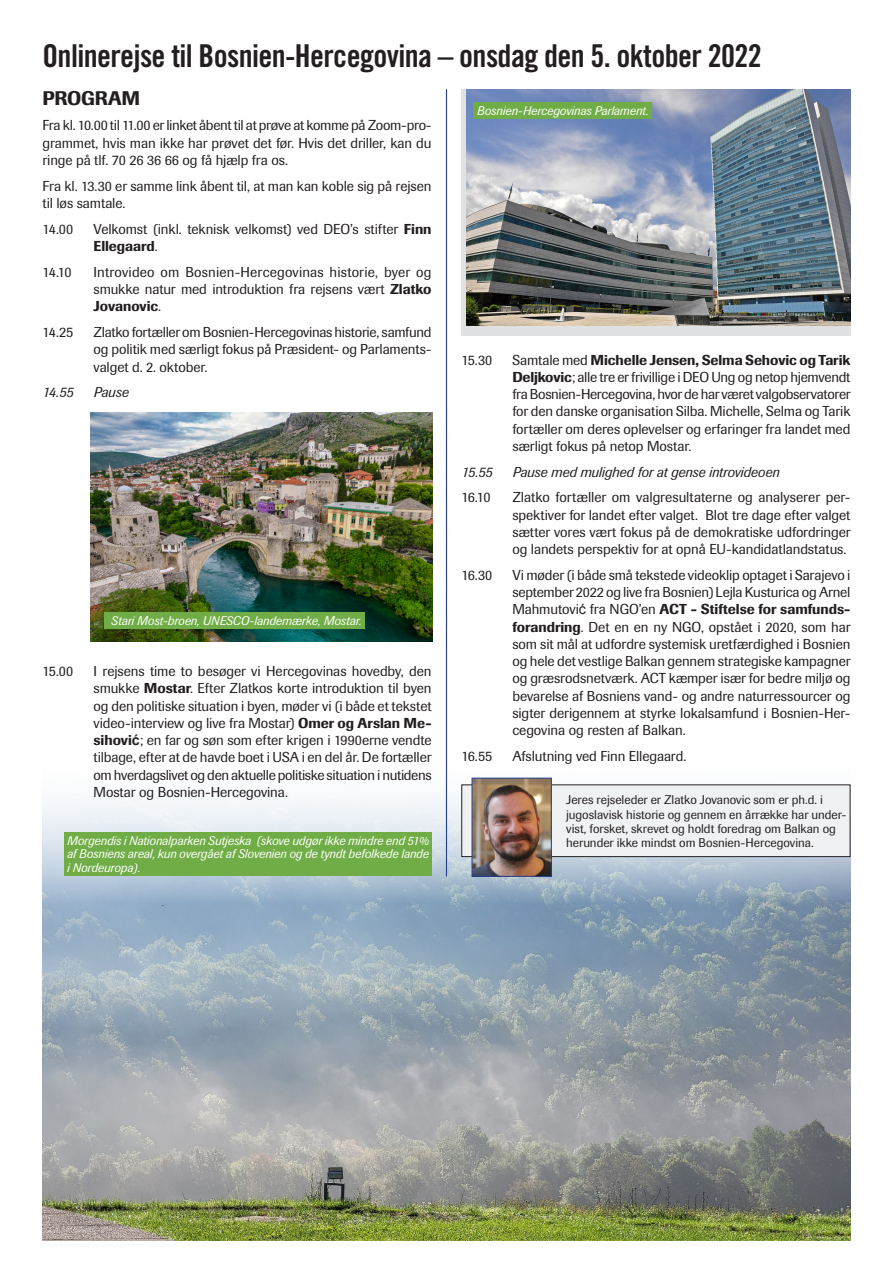
<style>
.page{position:relative;width:893px;height:1263px;background:#fff}
.page>*{position:absolute;margin:0;border:0;box-sizing:border-box;transform-origin:0 0}
.rubrik_20{font:31.5px "Trade Gothic Bold Cond Twenty";letter-spacing:-.02em;color:#231f20}
.brød_u{font:500 19.5px "Imago";letter-spacing:-.01em;color:#231f20}
.brød_tabulator{font:14.25px/17.2px "Imago";letter-spacing:-.01em;color:#231f20;text-align:justify}
.brød_u-2{font:14.25px/17.2px "Imago";letter-spacing:-.01em;color:#231f20;text-align:justify}
.brød_tabulator-2{font:italic 14.25px "Imago";letter-spacing:-.005em;color:#231f20}
.brød_u-3{font:italic 12.45px/13.5px "Imago";color:#fff;text-align:justify}
.brød_u-4{font:12.45px/14.2px "Imago";color:#231f20}
.s1{font-weight:500}
.s2{font-family:"Arial";font-weight:700}
.s3{font-family:"Arial"}
</style>
<div class="page">
<img style="left:43px;top:755px;width:807px;height:485px">
<img style="left:91px;top:412px;width:342px;height:229px">
<hr style="left:446px;top:89px;width:1px;height:787px;background:#253f8e">
<div style="left:104px;top:612px;width:261px;height:16px;background:#70ad46"></div>
<div style="left:462px;top:785px;width:388px;height:72px;background:#f0f1f2"></div>
<div style="left:461px;top:784px;width:389px;height:73px;border:1px solid #231f20"></div>
<img style="left:474px;top:780px;width:75px;height:94px">
<div style="left:472px;top:778px;width:79px;height:98px;border:1px solid #253f8e"></div>
<div style="left:64px;top:832px;width:368px;height:44px;background:#70ad46"></div>
<div style="left:461px;top:89px;width:389px;height:247px;background:#e0e1e3"></div>
<img style="left:466px;top:89px;width:384px;height:236px">
<div style="left:473px;top:102px;width:179px;height:16px;background:#70ad46"></div>
<p class="rubrik_20" style="left:43px;top:36px;width:721px">Onlinerejse til Bosnien-Hercegovina – onsdag den 5. oktober 2022</p>
<p class="brød_u" style="left:43px;top:86px;width:99px">PROGRAM</p>
<p class="brød_u-2" style="left:43px;top:117px;width:391px">Fra kl. 10.00 til 11.00 er linket åbent til at prøve at komme på Zoom-pro&shy;grammet, hvis man ikke har prøvet det før. Hvis det driller, kan du ringe på tlf. 70 26 36 66 og få hjælp fra os.</p>
<p class="brød_u-2" style="left:43px;top:177px;width:390px">Fra kl. 13.30 er samme link åbent til, at man kan koble sig på rejsen til løs samtale.</p>
<p class="brød_tabulator" style="left:43px;top:220px;width:32px">14.00</p>
<p class="brød_tabulator" style="left:94px;top:220px;width:340px">Velkomst (inkl. teknisk velkomst) ved DEO’s stifter <span class="s1">Finn<br>Ellegaard</span>.</p>
<p class="brød_tabulator" style="left:43px;top:263px;width:30px">14.10</p>
<p class="brød_tabulator" style="left:94px;top:263px;width:340px">Introvideo om Bosnien-Hercegovinas historie, byer og smukke natur med introduktion fra rejsens vært <span class="s1">Zlatko Jovanovic</span>.</p>
<p class="brød_tabulator" style="left:43px;top:323px;width:32px">14.25</p>
<p class="brød_tabulator" style="left:94px;top:323px;width:340px">Zlatko fortæller om Bosnien-Hercegovinas historie, samfund og politik med særligt fokus på Præsident- og Parlaments&shy;valget d. 2. oktober.</p>
<p class="brød_tabulator-2" style="left:43px;top:384px;width:32px">14.55</p>
<p class="brød_tabulator-2" style="left:94px;top:384px;width:36px">Pause</p>
<p class="brød_u-3" style="left:111px;top:614px;width:252px">Stari Most-broen, UNESCO-landemærke, Mostar.</p>
<p class="brød_tabulator" style="left:43px;top:663px;width:32px">15.00</p>
<p class="brød_tabulator" style="left:94px;top:663px;width:340px">I rejsens time to besøger vi Hercegovinas hovedby, den smukke <span class="s1">Mostar</span>. Efter Zlatkos korte introduktion til byen og den politiske situation i byen, møder vi (i både et tekstet video-interview og live fra Mostar) <span class="s1">Omer og Arslan Me&shy;sihovi</span><span class="s2">ć</span>; en far og søn som efter krigen i 1990erne vendte tilbage, efter at de havde boet i USA i en del år. De fortæller om hverdagslivet og den aktuelle politiske situation i nutidens Mostar og Bosnien-Hercegovina.</p>
<p class="brød_u-3" style="left:67px;top:834px;width:363px">Morgendis i Nationalparken Sutjeska (skove udgør ikke mindre end 51% af Bosniens areal, kun overgået af Slovenien og de tyndt befolkede lande i Nordeuropa).</p>
<p class="brød_u-3" style="left:477px;top:104px;width:173px">Bosnien-Hercegovinas Parlament.</p>
<p class="brød_tabulator" style="left:461px;top:351px;width:32px">15.30</p>
<p class="brød_tabulator" style="left:512px;top:351px;width:340px">Samtale med <span class="s1">Michelle Jensen, Selma Sehovic og Tarik Deljkovic</span>; alle tre er frivillige i DEO Ung og netop hjemvendt fra Bosnien-Hercegovina, hvor de har været valgobservatorer for den danske organisation Silba. Michelle, Selma og Tarik fortæller om deres oplevelser og erfaringer fra landet med særligt fokus på netop Mostar.</p>
<p class="brød_tabulator-2" style="left:461px;top:463px;width:33px">15.55</p>
<p class="brød_tabulator-2" style="left:512px;top:463px;width:268px">Pause med mulighed for at gense introvideoen</p>
<p class="brød_tabulator" style="left:461px;top:489px;width:31px">16.10</p>
<p class="brød_tabulator" style="left:512px;top:489px;width:340px">Zlatko fortæller om valgresultaterne og analyserer per&shy;spektiver for landet efter valget. Blot tre dage efter valget sætter vores vært fokus på de demokratiske udfordringer og landets perspektiv for at opnå EU-kandidatlandstatus.</p>
<p class="brød_tabulator" style="left:461px;top:566px;width:32px">16.30</p>
<p class="brød_tabulator" style="left:512px;top:566px;width:340px">Vi møder (i både små tekstede videoklip optaget i Sarajevo i september 2022 og live fra Bosnien) Lejla Kusturica og Arnel Mahmutovi<span class="s3">ć</span> fra NGO’en <span class="s1">ACT - Stiftelse for samfunds&shy;forandring</span>. Det en en ny NGO, opstået i 2020, som har som sit mål at udfordre systemisk uretfærdighed i Bosnien og hele det vestlige Balkan gennem strategiske kampagner og græsrodsnetværk. ACT kæmper især for bedre miljø og bevarelse af Bosniens vand- og andre naturressourcer og sigter derigennem at styrke lokalsamfund i Bosnien-Her&shy;cegovina og resten af Balkan.</p>
<p class="brød_tabulator" style="left:461px;top:747px;width:32px">16.55</p>
<p class="brød_tabulator" style="left:512px;top:747px;width:176px">Afslutning ved Finn Ellegaard.</p>
<p class="brød_u-4" style="left:566px;top:793px;width:282px">Jeres rejseleder er Zlatko Jovanovic som er ph.d. i jugoslavisk historie og gennem en årrække har under&shy;vist, forsket, skrevet og holdt foredrag om Balkan og herunder ikke mindst om Bosnien-Hercegovina.</p>
</div>
